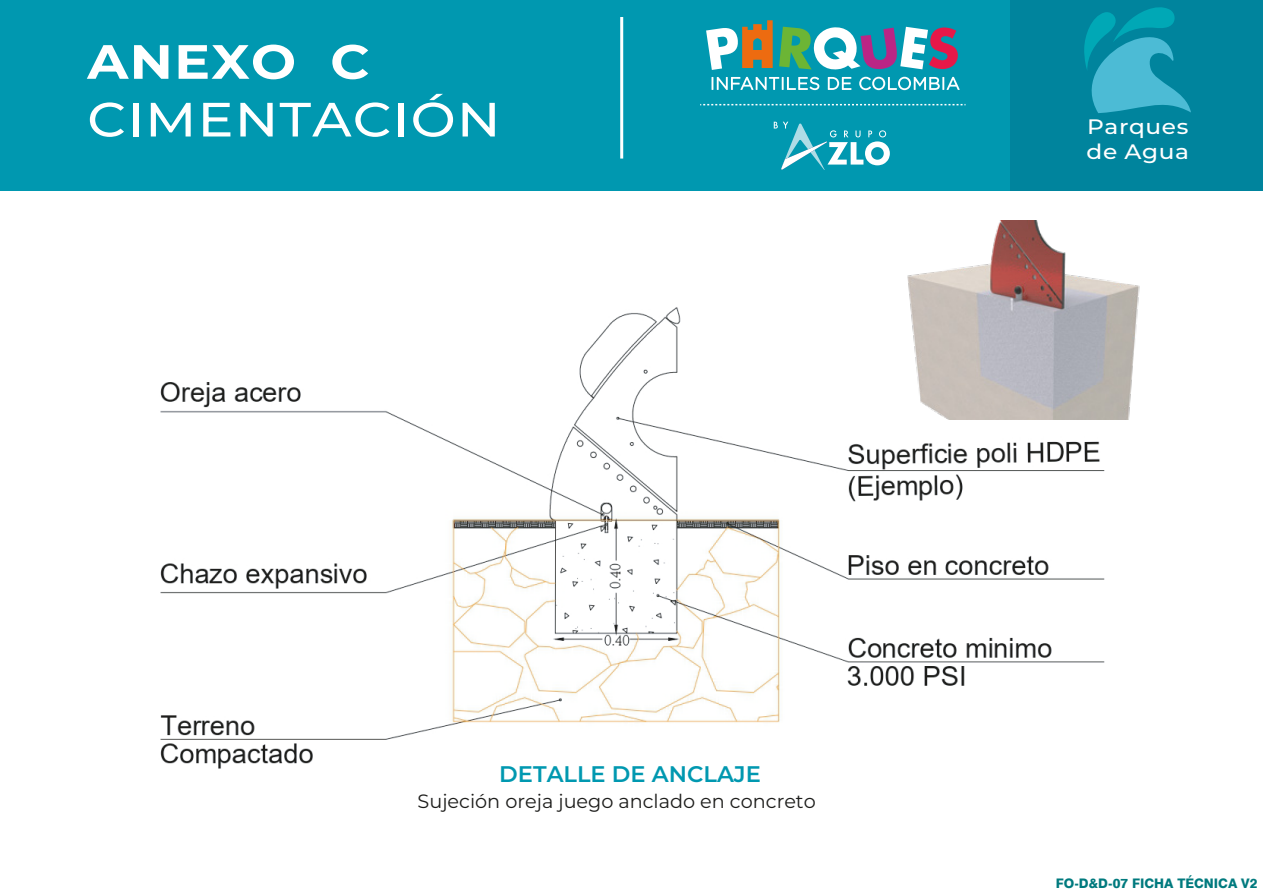
<style>
.page{position:relative;width:1263px;height:893px;background:#fff}
.page>*{position:absolute;margin:0;border:0;box-sizing:border-box;transform-origin:0 0}
.t1{font:500 48.15px "Montserrat";letter-spacing:.025em;color:#fff;scale:1.11 1}
.t2{font:100 48.15px "Montserrat";letter-spacing:.025em;color:#fff;scale:1.11 1}
.t3{font:100 22.5px "Montserrat";color:#0098b0}
.t4{font:500 20.85px/25px "Montserrat";letter-spacing:.025em;color:#fff;scale:1.11 1}
.t5{font:19.2px "Montserrat";color:#1d1d1b}
.t6{font:800 13.2px "Swiss 721 BT";color:#007a7e}
</style>
<div class="page">
<img style="left:160px;top:307px;width:969px;height:462px">
<img style="left:906px;top:221px;width:234px;height:198px">
<div style="left:0;top:0;width:1263px;height:190px;background:#0098b0"></div>
<div style="left:1010px;top:0;width:253px;height:190px;background:#00849d"></div>
<svg style="left:1084px;top:7px;width:107px;height:106px"></svg>
<svg style="left:700px;top:104px;width:265px;height:1px"></svg>
<svg style="left:779px;top:27px;width:179px;height:43px"></svg>
<svg style="left:711px;top:77px;width:108px;height:13px"></svg>
<svg style="left:828px;top:77px;width:23px;height:13px"></svg>
<svg style="left:859px;top:77px;width:101px;height:13px"></svg>
<svg style="left:706px;top:20px;width:67px;height:50px"></svg>
<svg style="left:774px;top:122px;width:116px;height:48px"></svg>
<hr style="left:620px;top:17px;width:3px;height:142px;background:#fff">
<h1 class="t2" style="left:87px;top:30px;width:256px">ANEXO C</h1>
<h1 class="t1" style="left:87px;top:87px;width:374px">CIMENTACIÓN</h1>
<p class="t3" style="left:499px;top:759px;width:263px">DETALLE DE ANCLAJE</p>
<p class="t5" style="left:418px;top:788px;width:400px">Sujeción oreja juego anclado en concreto</p>
<p class="t4" style="left:1086px;top:113px;width:94px">Parques de Agua</p>
<p class="t6" style="left:1056px;top:876px;width:203px">FO-D&amp;D-07 FICHA TÉCNICA V2</p>
</div>
